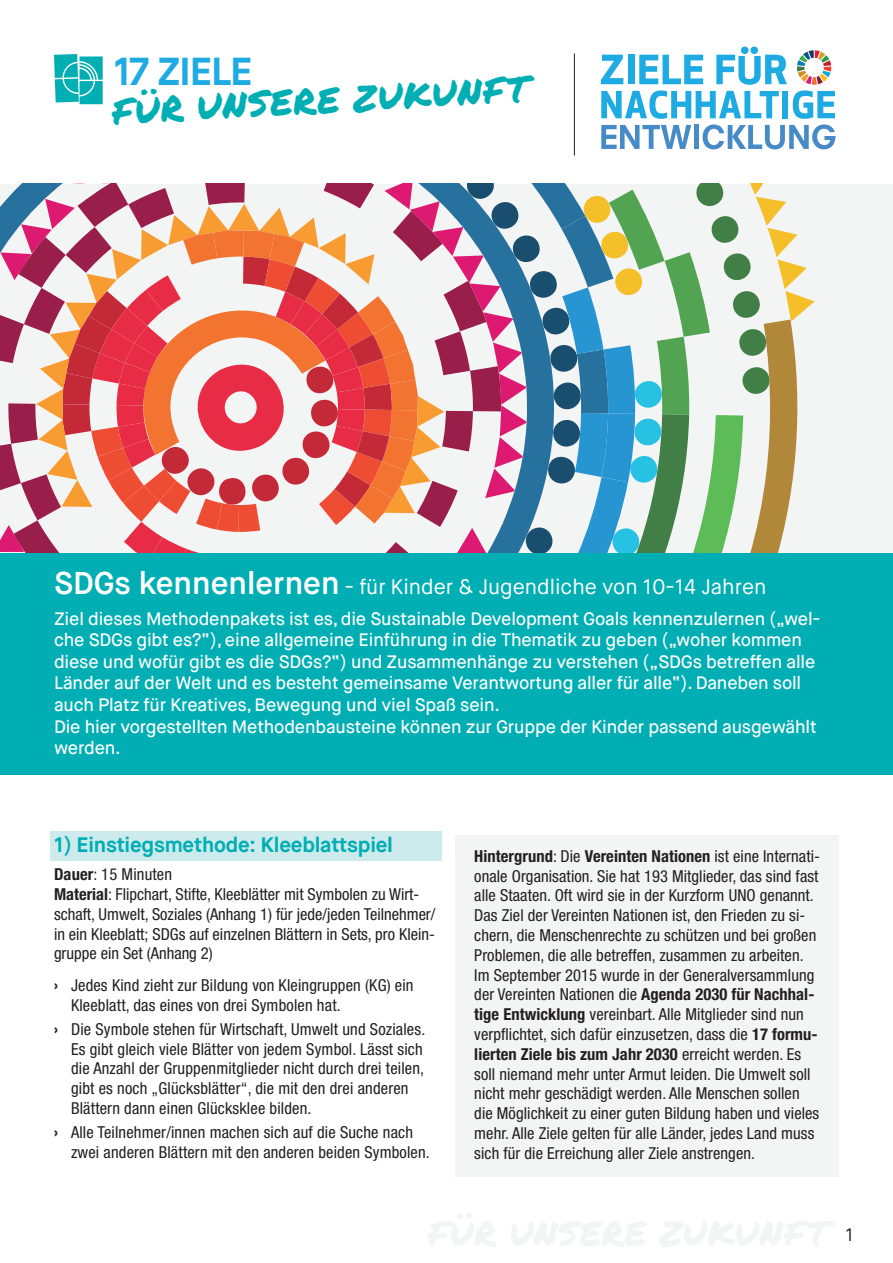
<style>
.page{position:relative;width:893px;height:1263px;background:#fff}
.page>*{position:absolute;margin:0;border:0;box-sizing:border-box;transform-origin:0 0}
.t1{font:700 39px "Maison Neue";letter-spacing:-.03em;color:#1eaae2}
.t2{font:36px "Permanent Marker";color:#00aeb3}
.H1_Span{font:21px "Maison Neue";color:#fff}
.H2_Span{font:700 21px "Maison Neue";letter-spacing:-.01em;color:#00aeb3}
.BODY_Span{font:500 18px/21.6px "Maison Neue";letter-spacing:-.01em;color:#fff}
.BODY_Span-2{font:condensed 16.5px/19.8px "Helvetica Neue LT Pro";letter-spacing:.005em;color:#231f20}
.s1{font-weight:600;font-size:31.5px}
.s2{font-weight:700}
</style>
<div class="page">
<hr style="left:574px;top:54px;width:1px;height:102px;background:#231f20">
<svg style="left:601px;top:47px;width:235px;height:102px"></svg>
<div style="left:0;top:551px;width:893px;height:224px;background:#00aeb3"></div>
<div style="left:50px;top:831px;width:392px;height:30px;background:#cdeaec"></div>
<svg style="left:54px;top:54px;width:49px;height:50px;background:#34bec2"></svg>
<div style="left:0;top:184px;width:893px;height:369px;background:#f3f4f4"></div>
<svg style="left:0;top:183px;width:815px;height:370px"></svg>
<div style="left:455px;top:836px;width:384px;height:341px;background:#f3f4f4"></div>
<p class="t1" style="left:113px;top:47px;width:141px">17 ZIELE</p>
<p class="t2" style="left:111px;top:84px;width:419px;rotate:-3deg">FÜR UNSERE ZUKUNFT</p>
<p class="H1_Span" style="left:54px;top:574px;width:714px"><span class="s1">SDGs kennenlernen</span> - für Kinder &amp; Jugendliche von 10-14 Jahren</p>
<p class="BODY_Span" style="left:54px;top:608px;width:768px">Ziel dieses Methodenpakets ist es, die Sustainable Development Goals kennenzulernen („wel&shy;che SDGs gibt es?“), eine allgemeine Einführung in die Thematik zu geben („woher kommen diese und wofür gibt es die SDGs?“) und Zusammenhänge zu verstehen („SDGs betreffen alle Länder auf der Welt und es besteht gemeinsame Verantwortung aller für alle“). Daneben soll auch Platz für Kreatives, Bewegung und viel Spaß sein.</p>
<p class="BODY_Span" style="left:54px;top:716px;width:764px">Die hier vorgestellten Methodenbausteine können zur Gruppe der Kinder passend ausgewählt werden.</p>
<p class="H2_Span" style="left:54px;top:831px;width:341px">1) Einstiegsmethode: Kleeblattspiel</p>
<p class="BODY_Span-2" style="left:54px;top:864px;width:120px"><span class="s2">Dauer</span>: 15 Minuten</p>
<p class="BODY_Span-2" style="left:54px;top:884px;width:383px"><span class="s2">Material</span>: Flipchart, Stifte, Kleeblätter mit Symbolen zu Wirt&shy;schaft, Umwelt, Soziales (Anhang 1) für jede/jeden Teilnehmer/ in ein Kleeblatt; SDGs auf einzelnen Blättern in Sets, pro Klein&shy;gruppe ein Set (Anhang 2)</p>
<p class="BODY_Span-2" style="left:71px;top:975px;width:344px;text-indent:-17px"><span class="s2">›</span> Jedes Kind zieht zur Bildung von Kleingruppen (KG) ein<br>Kleeblatt, das eines von drei Symbolen hat.</p>
<p class="BODY_Span-2" style="left:71px;top:1019px;width:356px;text-indent:-17px"><span class="s2">›</span> Die Symbole stehen für Wirtschaft, Umwelt und Soziales.<br>Es gibt gleich viele Blätter von jedem Symbol. Lässt sich die Anzahl der Gruppenmitglieder nicht durch drei teilen, gibt es noch „Glücksblätter“, die mit den drei anderen Blättern dann einen Glücksklee bilden.</p>
<p class="BODY_Span-2" style="left:71px;top:1122px;width:360px;text-indent:-17px"><span class="s2">›</span> Alle Teilnehmer/innen machen sich auf die Suche nach zwei anderen Blättern mit den anderen beiden Symbolen.</p>
<p class="BODY_Span-2" style="left:474px;top:846px;width:347px"><span class="s2">Hintergrund</span>: Die <span class="s2">Vereinten Nationen</span> ist eine Internati&shy;onale Organisation. Sie hat 193 Mitglieder, das sind fast alle Staaten. Oft wird sie in der Kurzform UNO genannt.<br>Das Ziel der Vereinten Nationen ist, den Frieden zu si&shy;chern, die Menschenrechte zu schützen und bei großen Problemen, die alle betreffen, zusammen zu arbeiten.<br>Im September 2015 wurde in der Generalversammlung der Vereinten Nationen die <span class="s2">Agenda 2030 für Nachhal&shy;tige Entwicklung</span> vereinbart. Alle Mitglieder sind nun verpflichtet, sich dafür einzusetzen, dass die <span class="s2">17 formu&shy;lierten Ziele bis zum Jahr 2030</span> erreicht werden. Es soll niemand mehr unter Armut leiden. Die Umwelt soll nicht mehr geschädigt werden. Alle Menschen sollen die Möglichkeit zu einer guten Bildung haben und vieles mehr. Alle Ziele gelten für alle Länder, jedes Land muss sich für die Erreichung aller Ziele anstrengen.</p>
</div>
